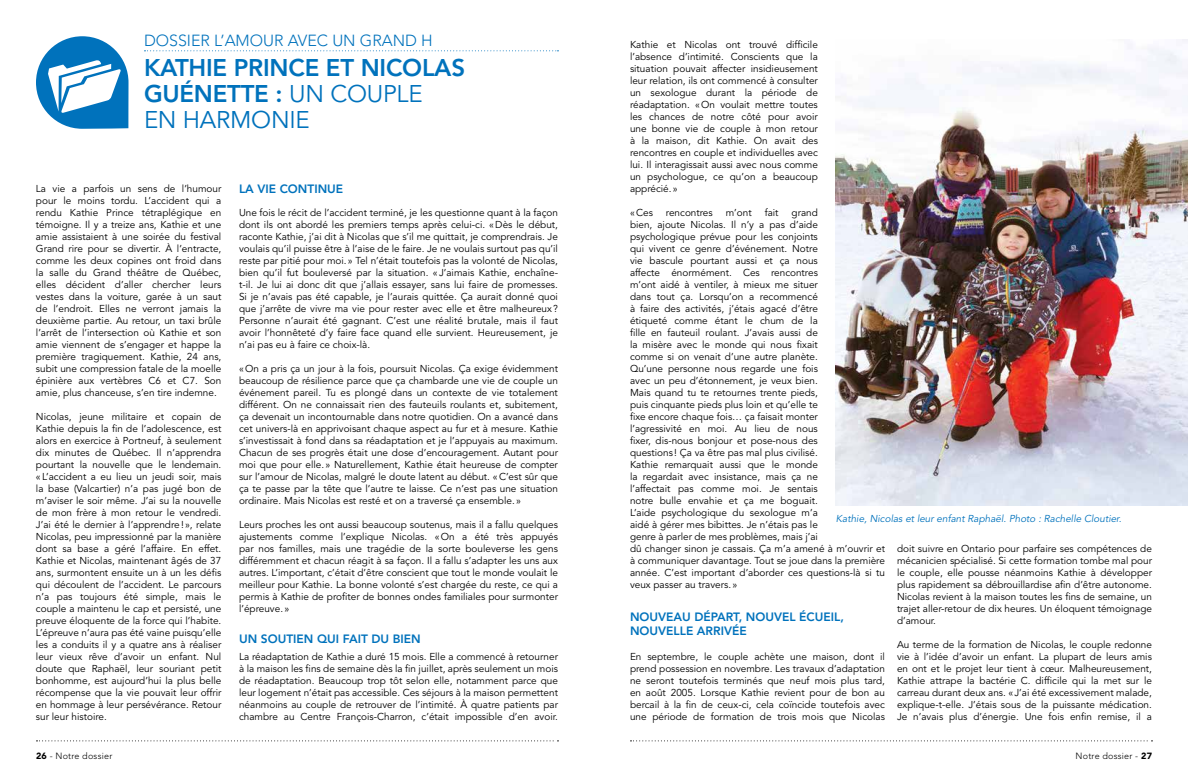
<style>
.page{position:relative;width:1188px;height:774px;background:#fff}
.page>*{position:absolute;margin:0;border:0;box-sizing:border-box;transform-origin:0 0}
.t1{font:24px/26px "Avenir LT Std";color:#0072bc}
.t2{font:800 24px "Avenir LT Std";letter-spacing:-.01em;color:#0072bc}
.t3{font:300 16px "Avenir LT Std";color:#0072bc}
.t4{font:800 12px/14px "Avenir LT Std";color:#0072bc}
.t5{font:10px/12px "Avenir LT Std";color:#000;text-align:justify}
.t6{font:italic 10px "Avenir LT Std";color:#0072bc}
.t7{font:300 9px "Avenir LT Std";letter-spacing:.025em;color:#000}
.s1{font-weight:800}
.s2{font-weight:900}
</style>
<div class="page">
<svg style="left:36px;top:740px;width:523px;height:1px"></svg>
<svg style="left:630px;top:740px;width:523px;height:1px"></svg>
<svg style="left:144px;top:50px;width:415px;height:1px"></svg>
<svg style="left:36px;top:36px;width:93px;height:93px"></svg>
<img style="left:836px;top:40px;width:352px;height:466px">
<h2 class="t3" style="left:144px;top:31px;width:12px">DOSS</h2>
<h2 class="t3" style="left:187px;top:31px;width:247px">IER L’AMO UR AVEC UN GRAND H</h2>
<h1 class="t2" style="left:144px;top:54px;width:259px">KATHIE PRINCE ET N ICOL</h1>
<h1 class="t2" style="left:434px;top:54px;width:29px">AS</h1>
<h1 class="t1" style="left:144px;top:82px;width:203px"><span class="s1">GUÉNETTE :</span> Un couple en harmonie</h1>
<p class="t5" style="left:36px;top:183px;width:187px">La vie a parfois un sens de l’humour pour le moins tordu. L’accident qui a rendu Kathie Prince tétraplégique en témoigne. Il y a treize ans, Kathie et une amie assistaient à une soirée du festival Grand rire pour se divertir. À l’entracte, comme les deux copines ont froid dans la salle du Grand théâtre de Québec, elles décident d’aller chercher leurs vestes dans la voiture, garée à un saut de l’endroit. Elles ne verront jamais la deuxième partie. Au retour, un taxi brûle l’arrêt de l’intersection où Kathie et son amie viennent de s’engager et happe la première tragiquement. Kathie, 24 ans, subit une compression fatale de la moelle épinière aux vertèbres C6 et C7. Son amie, plus chanceuse, s’en tire indemne.</p>
<p class="t5" style="left:36px;top:411px;width:187px">Nicolas, jeune militaire et copain de Kathie depuis la fin de l’adolescence, est alors en exercice à Portneuf, à seulement dix minutes de Québec. Il n’apprendra pourtant la nouvelle que le lendemain. « L’accident a eu lieu un jeudi soir, mais la base (Valcartier) n’a pas jugé bon de m’aviser le soir même. J’ai su la nouvelle de mon frère à mon retour le vendredi.<br>J’ai été le dernier à l’apprendre! », relate Nicolas, peu impressionné par la manière dont sa base a géré l’affaire. En effet.<br>Kathie et Nicolas, maintenant âgés de 37 ans, surmontent ensuite un à un les défis qui découlent de l’accident. Le parcours n’a pas toujours été simple, mais le couple a maintenu le cap et persisté, une preuve éloquente de la force qui l’habite.<br>L’épreuve n’aura pas été vaine puisqu’elle les a conduits il y a quatre ans à réaliser leur vieux rêve d’avoir un enfant. Nul doute que Raphaël, leur souriant petit bonhomme, est aujourd’hui la plus belle récompense que la vie pouvait leur offrir en hommage à leur persévérance. Retour sur leur histoire.</p>
<p class="t4" style="left:239px;top:182px;width:106px">LA VIE CONTINUE</p>
<p class="t5" style="left:239px;top:207px;width:320px">Une fois le récit de l’accident terminé, je les questionne quant à la façon dont ils ont abordé les premiers temps après celui-ci. «Dès le début, raconte Kathie, j’ai dit à Nicolas que s’il me quittait, je comprendrais. Je voulais qu’il puisse être à l’aise de le faire. Je ne voulais surtout pas qu’il reste par pitié pour moi. » Tel n’était toutefois pas la volonté de Nicolas, bien qu’il fut bouleversé par la situation. « J’aimais Kathie, enchaîne&shy;t-il. Je lui ai donc dit que j’allais essayer, sans lui faire de promesses.<br>Si je n’avais pas été capable, je l’aurais quittée. Ça aurait donné quoi que j’arrête de vivre ma vie pour rester avec elle et être malheureux ?<br>Personne n’aurait été gagnant. C’est une réalité brutale, mais il faut avoir l’honnêteté d’y faire face quand elle survient. Heureusement, je n’ai pas eu à faire ce choix-là.</p>
<p class="t5" style="left:239px;top:363px;width:321px">«On a pris ça un jour à la fois, poursuit Nicolas. Ça exige évidemment beaucoup de résilience parce que ça chambarde une vie de couple un événement pareil. Tu es plongé dans un contexte de vie totalement différent. On ne connaissait rien des fauteuils roulants et, subitement, ça devenait un incontournable dans notre quotidien. On a avancé dans cet univers-là en apprivoisant chaque aspect au fur et à mesure. Kathie s’investissait à fond dans sa réadaptation et je l’appuyais au maximum.<br>Chacun de ses progrès était une dose d’encouragement. Autant pour moi que pour elle. » Naturellement, Kathie était heureuse de compter sur l’amour de Nicolas, malgré le doute latent au début. «C’est sûr que ça te passe par la tête que l’autre te laisse. Ce n’est pas une situation ordinaire. Mais Nicolas est resté et on a traversé ça ensemble. »</p>
<p class="t5" style="left:239px;top:519px;width:321px">Leurs proches les ont aussi beaucoup soutenus, mais il a fallu quelques ajustements comme l’explique Nicolas. «On a été très appuyés par nos familles, mais une tragédie de la sorte bouleverse les gens différemment et chacun réagit à sa façon. Il a fallu s’adapter les uns aux autres. L’important, c’était d’être conscient que tout le monde voulait le meilleur pour Kathie. La bonne volonté s’est chargée du reste, ce qui a permis à Kathie de profiter de bonnes ondes familiales pour surmonter l’épreuve. »</p>
<p class="t4" style="left:239px;top:632px;width:183px">UN SOUTIEN QUI FAIT DU BIEN</p>
<p class="t5" style="left:239px;top:651px;width:320px">La réadaptation de Kathie a duré 15 mois. Elle a commencé à retourner à la maison les fins de semaine dès la fin juillet, après seulement un mois de réadaptation. Beaucoup trop tôt selon elle, notamment parce que leur logement n’était pas accessible. Ces séjours à la maison permettent néanmoins au couple de retrouver de l’intimité. À quatre patients par chambre au Centre François-Charron, c’était impossible d’en avoir.</p>
<p class="t5" style="left:630px;top:39px;width:189px">Kathie et Nicolas ont trouvé difficile l’absence d’intimité. Conscients que la situation pouvait affecter insidieusement leur relation, ils ont commencé à consulter un sexologue durant la période de réadaptation. «On voulait mettre toutes les chances de notre côté pour avoir une bonne vie de couple à mon retour à la maison, dit Kathie. On avait des rencontres en couple et individuelles avec lui. Il interagissait aussi avec nous comme un psychologue, ce qu’on a beaucoup apprécié. »</p>
<p class="t5" style="left:630px;top:207px;width:24px">«Ces</p>
<p class="t5" style="left:666px;top:207px;width:48px">rencontres</p>
<p class="t5" style="left:726px;top:207px;width:27px">m’ont</p>
<p class="t5" style="left:765px;top:207px;width:15px">fait</p>
<p class="t5" style="left:630px;top:207px;width:257px;text-align:left;text-indent:162px">grand<br>bien, ajoute Nicolas. Il n’y a pas d’aide psychologique prévue pour les conjoints<br>qui vivent ce genre d’événement. Notre<br>vie bascule pourtant aussi et ça nous<br>affecte énormément. Ces rencontres<br>m’ont aidé à ventiler, à mieux me situer<br>dans tout ça. Lorsqu’on a recommencé<br>à faire des activités, j’étais agacé d’être<br>étiqueté comme étant le chum de la<br>fille en fauteuil roulant. J’avais aussi de<br>la misère avec le monde qui nous fixait<br>comme si on venait d’une autre planète.<br>Qu’une personne nous regarde une fois<br>avec un peu d’étonnement, je veux bien.<br>Mais quand tu te retournes trente pieds,<br>puis cinquante pieds plus loin et qu’elle te<br>fixe encore chaque fois… ça faisait monter<br>l’agressivité en moi. Au lieu de nous<br>fixer, dis-nous bonjour et pose-nous des<br>questions ! Ça va être pas mal plus civilisé.<br>Kathie remarquait aussi que le monde<br>la regardait avec insistance, mais ça ne<br>l’affectait pas comme moi. Je sentais<br>notre bulle envahie et ça me boguait.<br>L’aide psychologique du sexologue m’a<br>aidé à gérer mes bibittes. Je n’étais pas le<br>genre à parler de mes problèmes, mais j’ai<br>dû changer sinon je cassais. Ça m’a amené à m’ouvrir et à communiquer davantage. Tout se joue dans la première année. C’est important d’aborder ces questions-là si tu veux passer au travers. »</p>
<p class="t4" style="left:630px;top:610px;width:215px">NO UVEAU DÉPART, NO UVEL ÉCUEIL,<br>NOUVELLE ARRIVÉE</p>
<p class="t5" style="left:630px;top:651px;width:257px">En septembre, le couple achète une maison, dont il prend possession en novembre. Les travaux d’adaptation ne seront toutefois terminés que neuf mois plus tard, en août 2005. Lorsque Kathie revient pour de bon au bercail à la fin de ceux-ci, cela coïncide toutefois avec une période de formation de trois mois que Nicolas</p>
<p class="t6" style="left:836px;top:513px;width:287px">Kathie, Nicolas et leur enfant Raphaël. Photo : Rachelle Cloutier.</p>
<p class="t5" style="left:897px;top:543px;width:257px">doit suivre en Ontario pour parfaire ses compétences de mécanicien spécialisé. Si cette formation tombe mal pour le couple, elle pousse néanmoins Kathie à développer plus rapidement sa débrouillardise afin d’être autonome.<br>Nicolas revient à la maison toutes les fins de semaine, un trajet aller-retour de dix heures. Un éloquent témoignage d’amour.</p>
<p class="t5" style="left:897px;top:639px;width:257px">Au terme de la formation de Nicolas, le couple redonne vie à l’idée d’avoir un enfant. La plupart de leurs amis en ont et le projet leur tient à cœur. Malheureusement, Kathie attrape la bactérie C. difficile qui la met sur le carreau durant deux ans. « J’ai été excessivement malade, explique-t-elle. J’étais sous de la puissante médication.<br>Je n’avais plus d’énergie. Une fois enfin remise, il a</p>
<p class="t7" style="left:36px;top:751px;width:78px"><span class="s2">26</span> - N OTRE DOSSIER</p>
<p class="t7" style="left:1076px;top:751px;width:78px">N OTRE DOSSIER - <span class="s2">27</span></p>
</div>
